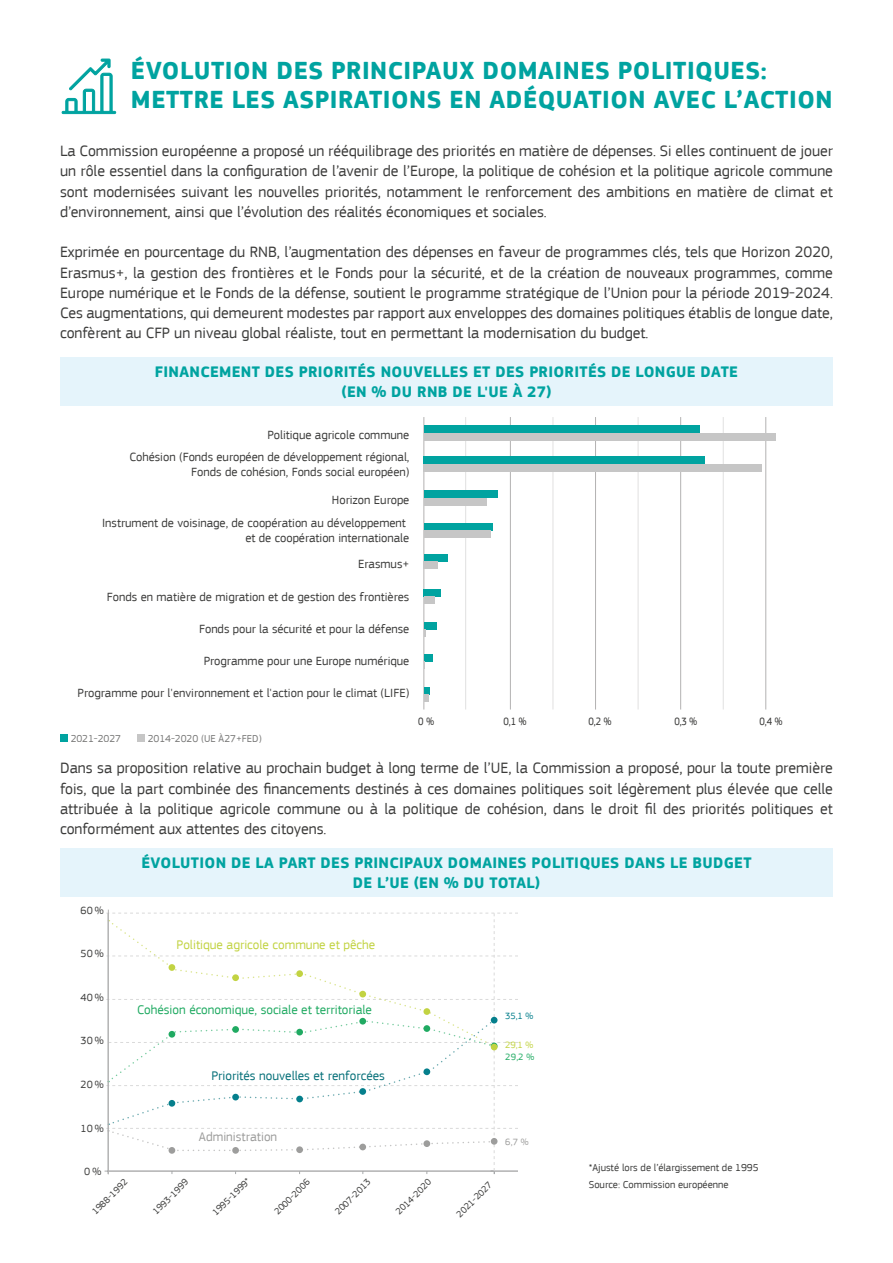
<style>
.page{position:relative;width:893px;height:1263px;background:#fff}
.page>*{position:absolute;margin:0;border:0;box-sizing:border-box;transform-origin:0 0}
.Sub-title_3{font:700 25.5px/28.8px "EC Square Sans Pro";letter-spacing:.02em;color:#00a3a0}
.bullet-_01{font:15.75px/20.2px "EC Square Sans Pro";color:#3c3c3b;text-align:justify}
.bullet-_01-2{font:700 15.75px/20.2px "EC Square Sans Pro";letter-spacing:.02em;color:#00a3a0;text-align:center}
.t1{font:13.2px "EC Square Sans Pro";color:#20aa62}
.t2{font:13.2px "EC Square Sans Pro";color:#c2d342}
.t3{font:13.2px "EC Square Sans Pro";color:#067079}
.t4{font:13.2px "EC Square Sans Pro";color:#9d9d9c}
.t5{font:12.45px/22.2px "EC Square Sans Pro";color:#3c3c3b;text-align:right}
.t6{font:11.1px "EC Square Sans Cond Pro";color:#3c3c3b}
.t7{font:10.95px "EC Square Sans Pro";color:#3c3c3b}
.t8{font:10.5px "EC Square Sans Pro";color:#3c3c3b}
.t9{font:9.6px "EC Square Sans Pro";color:#3c3c3b}
.t10{font:9.6px/12.8px "EC Square Sans Pro";color:#c2d342}
.t11{font:9.6px "EC Square Sans Pro";color:#057f8c}
.t12{font:9.6px "EC Square Sans Pro";color:#9d9d9c}
.s1{color:#20aa62}
</style>
<div class="page">
<div style="left:60px;top:357px;width:773px;height:48px;background:#e5f4fb"></div>
<div style="left:60px;top:848px;width:773px;height:48px;background:#e5f4fb"></div>
<svg style="left:62px;top:58px;width:54px;height:56px"></svg>
<hr style="left:423px;top:417px;width:1px;height:292px;background:#b3b2b2">
<hr style="left:510px;top:417px;width:1px;height:292px;background:#b3b2b2">
<hr style="left:595px;top:417px;width:1px;height:292px;background:#b3b2b2">
<hr style="left:680px;top:417px;width:1px;height:292px;background:#b3b2b2">
<hr style="left:765px;top:417px;width:1px;height:292px;background:#b3b2b2">
<hr style="left:723px;top:417px;width:1px;height:292px;background:#b3b2b2">
<hr style="left:638px;top:417px;width:1px;height:292px;background:#b3b2b2">
<hr style="left:553px;top:417px;width:1px;height:292px;background:#b3b2b2">
<hr style="left:465px;top:417px;width:1px;height:292px;background:#b3b2b2">
<div style="left:424px;top:426px;width:275px;height:7px;background:#00a3a0"></div>
<div style="left:424px;top:433px;width:351px;height:7px;background:#c6c6c6"></div>
<div style="left:424px;top:491px;width:74px;height:7px;background:#00a3a0"></div>
<div style="left:424px;top:498px;width:63px;height:7px;background:#c6c6c6"></div>
<div style="left:424px;top:523px;width:68px;height:8px;background:#00a3a0"></div>
<div style="left:424px;top:531px;width:66px;height:7px;background:#c6c6c6"></div>
<div style="left:424px;top:554px;width:24px;height:8px;background:#00a3a0"></div>
<div style="left:424px;top:562px;width:14px;height:7px;background:#c6c6c6"></div>
<div style="left:424px;top:589px;width:17px;height:7px;background:#00a3a0"></div>
<div style="left:424px;top:596px;width:10px;height:8px;background:#c6c6c6"></div>
<div style="left:424px;top:687px;width:6px;height:7px;background:#00a3a0"></div>
<svg style="left:424px;top:694px;width:5px;height:7px"></svg>
<div style="left:424px;top:654px;width:8px;height:8px;background:#00a3a0"></div>
<div style="left:424px;top:622px;width:12px;height:7px;background:#00a3a0"></div>
<div style="left:424px;top:457px;width:281px;height:7px;background:#00a3a0"></div>
<div style="left:424px;top:464px;width:338px;height:7px;background:#c6c6c6"></div>
<hr style="left:108px;top:1171px;width:410px;height:1px;background:#b3b2b2">
<hr style="left:108px;top:909px;width:1px;height:265px;background:#b3b2b2">
<svg style="left:106px;top:913px;width:412px;height:258px"></svg>
<div style="left:60px;top:734px;width:8px;height:8px;background:#00a3a0"></div>
<div style="left:137px;top:734px;width:8px;height:8px;background:#c6c6c6"></div>
<p class="Sub-title_3" style="left:131px;top:57px;width:703px">ÉVOLUTION DES PRINCIPAUX DOMAINES POLITIQUES:<br>METTRE LES ASPIRATIONS EN ADÉQUATION AVEC L’ACTION</p>
<p class="bullet-_01" style="left:60px;top:141px;width:774px">La Commission européenne a proposé un rééquilibrage des priorités en matière de dépenses. Si elles continuent de jouer un rôle essentiel dans la configuration de l’avenir de l’Europe, la politique de cohésion et la politique agricole commune sont modernisées suivant les nouvelles priorités, notamment le renforcement des ambitions en matière de climat et d’environnement, ainsi que l’évolution des réalités économiques et sociales.</p>
<p class="bullet-_01" style="left:60px;top:242px;width:774px">Exprimée en pourcentage du RNB, l’augmentation des dépenses en faveur de programmes clés, tels que Horizon 2020, Erasmus+, la gestion des frontières et le Fonds pour la sécurité, et de la création de nouveaux programmes, comme Europe numérique et le Fonds de la défense, soutient le programme stratégique de l’Union pour la période 2019-2024.<br>Ces augmentations, qui demeurent modestes par rapport aux enveloppes des domaines politiques établis de longue date, confèrent au CFP un niveau global réaliste, tout en permettant la modernisation du budget.</p>
<p class="bullet-_01-2" style="left:155px;top:362px;width:585px">FINANCEMENT DES PRIORITÉS NOUVELLES ET DES PRIORITÉS DE LONGUE DATE (EN % DU RNB DE L'UE À 27)</p>
<p class="t5" style="left:129px;top:424px;width:282px">Politique agricole commune<br>Cohésion (Fonds européen de développement régional,</p>
<p class="t5" style="left:191px;top:459px;width:220px;line-height:27.3px">Fonds de cohésion, Fonds social européen)<br>Horizon Europe</p>
<p class="t5" style="left:102px;top:515px;width:309px;line-height:15px">Instrument de voisinage, de coopération au développement et de coopération internationale</p>
<p class="t5" style="left:358px;top:553px;width:53px">Erasmus+</p>
<p class="t5" style="left:107px;top:585px;width:304px">Fonds en matière de migration et de gestion des frontières</p>
<p class="t5" style="left:199px;top:618px;width:212px">Fonds pour la sécurité et pour la défense</p>
<p class="t5" style="left:204px;top:650px;width:207px">Programme pour une Europe numérique</p>
<p class="t5" style="left:78px;top:682px;width:333px">Programme pour l'environnement et l'action pour le climat (LIFE)</p>
<p class="t8" style="left:71px;top:732px;width:52px">2021-2027</p>
<p class="t8" style="left:148px;top:732px;width:116px">2014-2020 (UE À27+FED)</p>
<p class="t6" style="left:418px;top:715px;width:17px">0 %</p>
<p class="t6" style="left:503px;top:715px;width:24px">0,1 %</p>
<p class="t6" style="left:589px;top:715px;width:24px">0,2 %</p>
<p class="t6" style="left:674px;top:715px;width:24px">0,3 %</p>
<p class="t6" style="left:759px;top:715px;width:24px">0,4 %</p>
<p class="bullet-_01" style="left:60px;top:758px;width:774px">Dans sa proposition relative au prochain budget à long terme de l’UE, la Commission a proposé, pour la toute première fois, que la part combinée des financements destinés à ces domaines politiques soit légèrement plus élevée que celle attribuée à la politique agricole commune ou à la politique de cohésion, dans le droit fil des priorités politiques et conformément aux attentes des citoyens.</p>
<p class="bullet-_01-2" style="left:141px;top:853px;width:612px">ÉVOLUTION DE LA PART DES PRINCIPAUX DOMAINES POLITIQUES DANS LE BUDGET<br>DE L’UE (EN % DU TOTAL)</p>
<p class="t7" style="left:81px;top:904px;width:25px">60 %</p>
<p class="t7" style="left:81px;top:947px;width:25px">50 %</p>
<p class="t7" style="left:81px;top:991px;width:25px">40 %</p>
<p class="t7" style="left:81px;top:1034px;width:25px">30 %</p>
<p class="t7" style="left:81px;top:1078px;width:25px">20 %</p>
<p class="t7" style="left:81px;top:1121px;width:25px">10 %</p>
<p class="t7" style="left:84px;top:1165px;width:19px">0 %</p>
<p class="t9" style="left:90px;top:1209px;width:47px;rotate:-45deg">1988-1992</p>
<p class="t9" style="left:150px;top:1209px;width:47px;rotate:-45deg">1993-1999</p>
<p class="t9" style="left:210px;top:1210px;width:51px;rotate:-45deg">1995-1999*</p>
<p class="t9" style="left:272px;top:1209px;width:47px;rotate:-45deg">2000-2006</p>
<p class="t9" style="left:333px;top:1209px;width:47px;rotate:-45deg">2007-2013</p>
<p class="t9" style="left:393px;top:1209px;width:47px;rotate:-45deg">2014-2020</p>
<p class="t9" style="left:454px;top:1211px;width:47px;rotate:-45deg">2021-2027</p>
<p class="t2" style="left:177px;top:937px;width:200px">Politique agricole commune et pêche</p>
<p class="t1" style="left:137px;top:1002px;width:236px">Cohésion économique, sociale et territoriale</p>
<p class="t3" style="left:211px;top:1067px;width:175px">Priorités nouvelles et renforcées</p>
<p class="t4" style="left:199px;top:1129px;width:80px">Administration</p>
<p class="t11" style="left:505px;top:1010px;width:29px">35,1 %</p>
<p class="t10" style="left:505px;top:1038px;width:31px">29,1 %<br><span class="s1">29,2 %</span></p>
<p class="t12" style="left:505px;top:1136px;width:25px">6,7 %</p>
<p class="t8" style="left:589px;top:1161px;width:171px">*Ajusté lors de l’élargissement de 1995</p>
<p class="t8" style="left:589px;top:1178px;width:141px">Source: Commission européenne</p>
</div>
